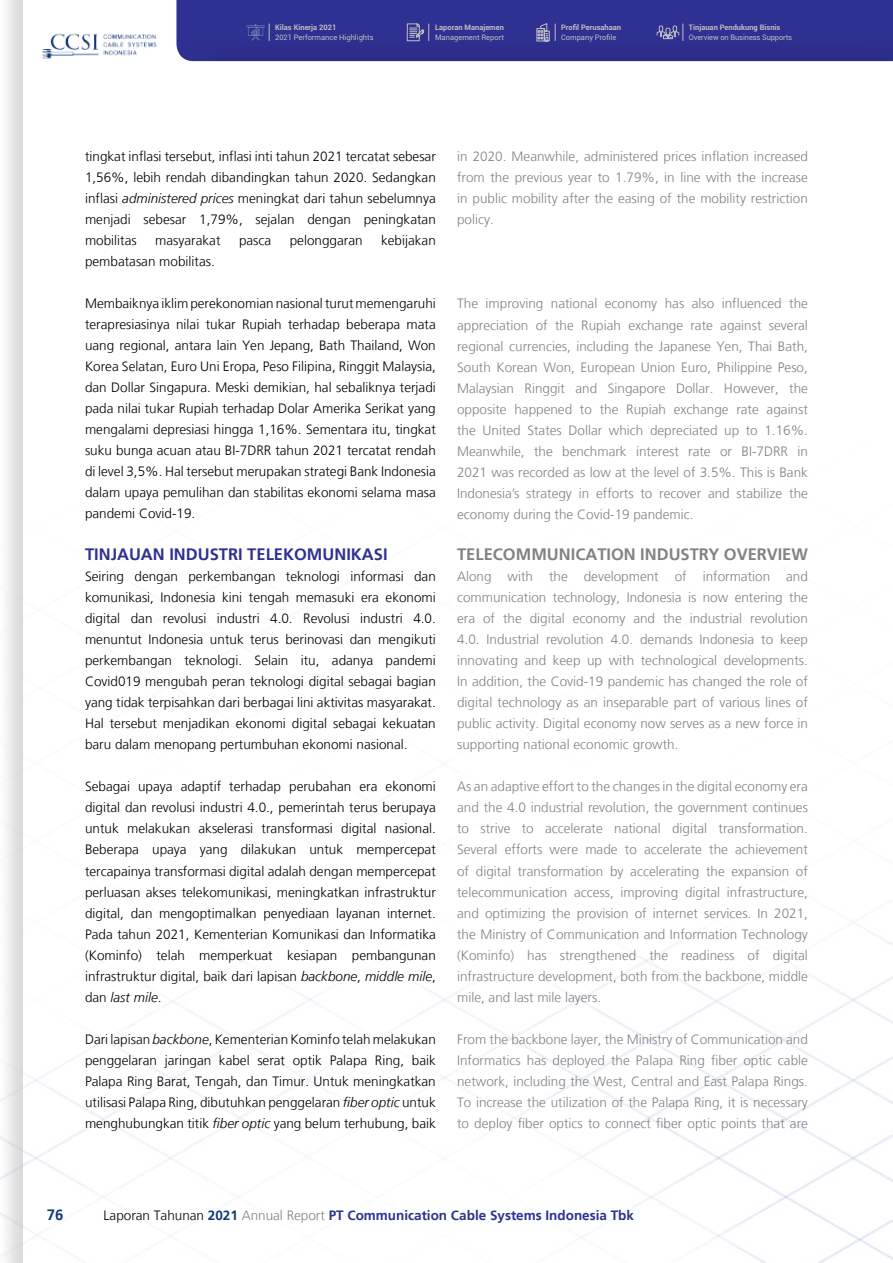
<style>
.page{position:relative;width:893px;height:1263px;background:#fff}
.page>*{position:absolute;margin:0;border:0;box-sizing:border-box;transform-origin:0 0}
.t1{font:700 16.5px "Frutiger LT";color:#808285}
.t2{font:700 16.5px "Frutiger LT";color:#2f3192}
.t3{font:700 15px "Frutiger LT";color:#113976}
.t4{font:300 13.5px/21px "Frutiger LT";color:#000;text-align:justify}
.t5{font:300 13.5px/21px "Frutiger LT";color:#808285;text-align:justify}
.t6{font:700 13.5px "Frutiger LT";color:#2f3192}
.t7{font:7.5px "Roboto";color:#bcbec0}
.t8{font:700 7.5px "Roboto";color:#bcbec0}
.s1{font-style:italic}
.s2{font-weight:300;color:#000}
.s3{color:#113976}
.s4{font-weight:300;color:#808285}
</style>
<div class="page">
<img style="left:0;top:413px;width:893px;height:850px">
<img style="left:43px;top:33px;width:114px;height:25px">
<svg style="left:176px;top:0;width:717px;height:61px;background:#30328f"></svg>
<p class="t8" style="left:275px;top:22px;width:63px">Kilas Kinerja 2021</p>
<p class="t7" style="left:275px;top:32px;width:100px">2021 Performance Highlights</p>
<p class="t8" style="left:435px;top:22px;width:70px">Laporan Manajemen</p>
<p class="t7" style="left:435px;top:32px;width:70px">Management Report</p>
<p class="t8" style="left:561px;top:22px;width:61px">Profil Perusahaan</p>
<p class="t7" style="left:561px;top:32px;width:57px">Company Profile</p>
<p class="t8" style="left:689px;top:22px;width:93px">Tinjauan Pendukung Bisnis</p>
<p class="t7" style="left:689px;top:32px;width:105px">Overview on Business Supports</p>
<p class="t4" style="left:85px;top:146px;width:352px">tingkat inflasi tersebut, inflasi inti tahun 2021 tercatat sebesar 1,56%, lebih rendah dibandingkan tahun 2020. Sedangkan inflasi <span class="s1">administered prices</span> meningkat dari tahun sebelumnya menjadi sebesar 1,79%, sejalan dengan peningkatan mobilitas</p>
<p class="t4" style="left:155px;top:230px;width:67px">masyarakat</p>
<p class="t4" style="left:239px;top:230px;width:34px">pasca</p>
<p class="t4" style="left:290px;top:230px;width:74px">pelonggaran</p>
<p class="t4" style="left:381px;top:230px;width:56px">kebijakan</p>
<p class="t4" style="left:85px;top:251px;width:131px">pembatasan mobilitas.</p>
<p class="t4" style="left:85px;top:293px;width:352px">Membaiknya iklim perekonomian nasional turut memengaruhi terapresiasinya nilai tukar Rupiah terhadap beberapa mata uang regional, antara lain Yen Jepang, Bath Thailand, Won Korea Selatan, Euro Uni Eropa, Peso Filipina, Ringgit Malaysia, dan Dollar Singapura. Meski demikian, hal sebaliknya terjadi pada nilai tukar Rupiah terhadap Dolar Amerika Serikat yang mengalami depresiasi hingga 1,16%. Sementara itu, tingkat suku bunga acuan atau BI-7DRR tahun 2021 tercatat rendah di level 3,5%. Hal tersebut merupakan strategi Bank Indonesia dalam upaya pemulihan dan stabilitas ekonomi selama masa pandemi Covid-19.</p>
<p class="t2" style="left:85px;top:545px;width:20px">TINJAUAN</p>
<p class="t2" style="left:169px;top:545px;width:16px">INDUSTRI</p>
<p class="t2" style="left:247px;top:545px;width:21px">TELEKOMUNIKASI</p>
<p class="t4" style="left:85px;top:566px;width:352px">Seiring dengan perkembangan teknologi informasi dan komunikasi, Indonesia kini tengah memasuki era ekonomi digital dan revolusi industri 4.0. Revolusi industri 4.0. menuntut Indonesia untuk terus berinovasi dan mengikuti perkembangan teknologi. Selain itu, adanya pandemi Covid019 mengubah peran teknologi digital sebagai bagian yang tidak terpisahkan dari berbagai lini aktivitas masyarakat.<br>Hal tersebut menjadikan ekonomi digital sebagai kekuatan baru dalam menopang pertumbuhan ekonomi nasional.</p>
<p class="t4" style="left:85px;top:776px;width:352px">Sebagai upaya adaptif terhadap perubahan era ekonomi digital dan revolusi industri 4.0., pemerintah terus berupaya untuk melakukan akselerasi transformasi digital nasional.<br>Beberapa upaya yang dilakukan untuk mempercepat tercapainya transformasi digital adalah dengan mempercepat perluasan akses telekomunikasi, meningkatkan infrastruktur digital, dan mengoptimalkan penyediaan layanan internet.<br>Pada tahun 2021, Kementerian Komunikasi dan Informatika (Kominfo) telah memperkuat kesiapan pembangunan infrastruktur digital, baik dari lapisan <span class="s1">backbone</span>, <span class="s1">middle mile</span>, dan <span class="s1">last mile</span>.</p>
<p class="t4" style="left:85px;top:1028px;width:352px">Dari lapisan <span class="s1">backbone</span>, Kementerian Kominfo telah melakukan penggelaran jaringan kabel serat optik Palapa Ring, baik Palapa Ring Barat, Tengah, dan Timur. Untuk meningkatkan utilisasi Palapa Ring, dibutuhkan penggelaran <span class="s1">fiber optic</span> untuk menghubungkan titik <span class="s1">fiber optic</span> yang belum terhubung, baik</p>
<p class="t5" style="left:457px;top:146px;width:352px">in 2020. Meanwhile, administered prices inflation increased from the previous year to 1.79%, in line with the increase in public mobility after the easing of the mobility restriction policy.</p>
<p class="t5" style="left:457px;top:293px;width:352px">The improving national economy has also influenced the appreciation of the Rupiah exchange rate against several regional currencies, including the Japanese Yen, Thai Bath, South Korean Won, European Union Euro, Philippine Peso, Malaysian Ringgit and Singapore Dollar. However, the opposite happened to the Rupiah exchange rate against the United States Dollar which depreciated up to 1.16%.<br>Meanwhile, the benchmark interest rate or BI-7DRR in 2021 was recorded as low at the level of 3.5%. This is Bank Indonesia’s strategy in efforts to recover and stabilize the economy during the Covid-19 pandemic.</p>
<p class="t1" style="left:457px;top:545px;width:21px">TELECOMMUNICATION</p>
<p class="t1" style="left:640px;top:545px;width:17px">INDUSTR</p>
<p class="t1" style="left:708px;top:545px;width:39px">Y OVERVIE</p>
<p class="t1" style="left:791px;top:545px;width:18px">W</p>
<p class="t5" style="left:457px;top:566px;width:352px">Along with the development of information and communication technology, Indonesia is now entering the era of the digital economy and the industrial revolution 4.0. Industrial revolution 4.0. demands Indonesia to keep innovating and keep up with technological developments.<br>In addition, the Covid-19 pandemic has changed the role of digital technology as an inseparable part of various lines of public activity. Digital economy now serves as a new force in supporting national economic growth.</p>
<p class="t5" style="left:457px;top:776px;width:352px">As an adaptive effort to the changes in the digital economy era and the 4.0 industrial revolution, the government continues to strive to accelerate national digital transformation.<br>Several efforts were made to accelerate the achievement of digital transformation by accelerating the expansion of telecommunication access, improving digital infrastructure, and optimizing the provision of internet services. In 2021, the Ministry of Communication and Information Technology (Kominfo) has strengthened the readiness of digital infrastructure development, both from the backbone, middle mile, and last mile layers.</p>
<p class="t5" style="left:457px;top:1028px;width:352px">From the backbone layer, the Ministry of Communication and Informatics has deployed the Palapa Ring fiber optic cable network, including the West, Central and East Palapa Rings.<br>To increase the utilization of the Palapa Ring, it is necessary to deploy fiber optics to connect fiber optic points that are</p>
<p class="t3" style="left:47px;top:1206px;width:18px">76</p>
<p class="t6" style="left:104px;top:1207px;width:532px"><span class="s2">Laporan Tahunan</span> <span class="s3">2021</span> <span class="s4">Annual Report</span> PT COMMUNICATION CABLE SYSTEMS INDONESIA TBK</p>
</div>
